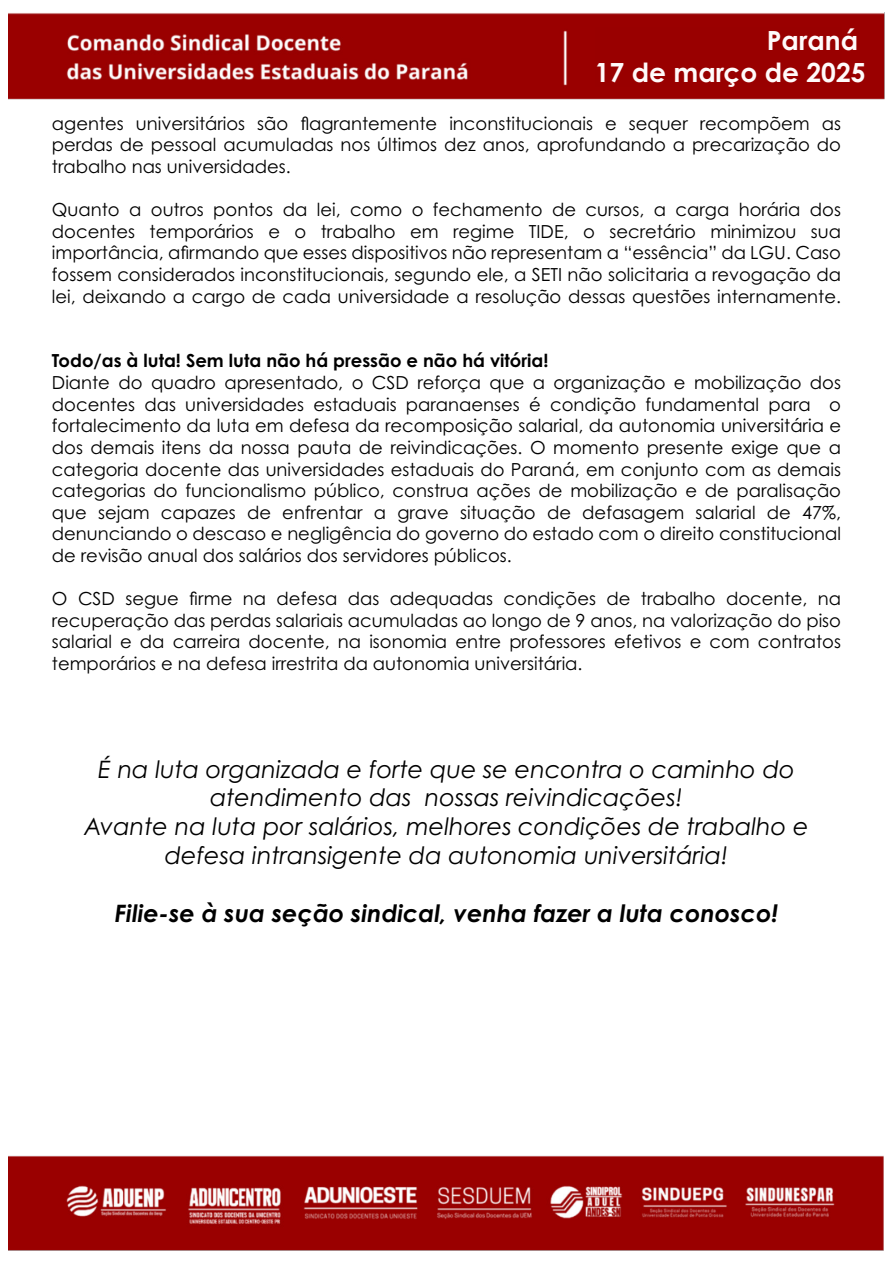
<style>
.page{position:relative;width:893px;height:1263px;background:#fff}
.page>*{position:absolute;margin:0;border:0;box-sizing:border-box;transform-origin:0 0}
.t1{font:700 26.4px/31.7px "Century Gothic Pro";color:#fffafa;text-align:right}
.t2{font:italic 24px/28.8px "Century Gothic Pro";color:#000;text-align:center}
.t3{font:italic 700 24px "Century Gothic Pro";color:#000}
.t4{font:18px/21.6px "Century Gothic Pro";color:#000;text-align:justify}
.t5{font:700 18px "Century Gothic Pro";color:#000}
</style>
<div class="page">
<img style="left:9px;top:13px;width:875px;height:1237px">
<div style="left:595px;top:28px;width:246px;height:59px;background:#900"></div>
<h1 class="t1" style="left:595px;top:25px;width:272px">Paraná<br>17 de março de 2025</h1>
<p class="t4" style="left:52px;top:112px;width:791px">agentes universitários são flagrantemente inconstitucionais e sequer recompõem as perdas de pessoal acumuladas nos últimos dez anos, aprofundando a precarização do trabalho nas universidades.</p>
<p class="t4" style="left:52px;top:199px;width:791px">Quanto a outros pontos da lei, como o fechamento de cursos, a carga horária dos docentes temporários e o trabalho em regime TIDE, o secretário minimizou sua importância, afirmando que esses dispositivos não representam a “essência” da LGU. Caso fossem considerados inconstitucionais, segundo ele, a SETI não solicitaria a revogação da lei, deixando a cargo de cada universidade a resolução dessas questões internamente.</p>
<h2 class="t5" style="left:52px;top:350px;width:498px">Todo/as à luta! Sem luta não há pressão e não há vitória!</h2>
<p class="t4" style="left:52px;top:372px;width:791px">Diante do quadro apresentado, o CSD reforça que a organização e mobilização dos docentes das universidades estaduais paranaenses é condição fundamental para o fortalecimento da luta em defesa da recomposição salarial, da autonomia universitária e dos demais itens da nossa pauta de reivindicações. O momento presente exige que a categoria docente das universidades estaduais do Paraná, em conjunto com as demais categorias do funcionalismo público, construa ações de mobilização e de paralisação que sejam capazes de enfrentar a grave situação de defasagem salarial de 47%, denunciando o descaso e negligência do governo do estado com o direito constitucional de revisão anual dos salários dos servidores públicos.</p>
<p class="t4" style="left:52px;top:588px;width:791px">O CSD segue firme na defesa das adequadas condições de trabalho docente, na recuperação das perdas salariais acumuladas ao longo de 9 anos, na valorização do piso salarial e da carreira docente, na isonomia entre professores efetivos e com contratos temporários e na defesa irrestrita da autonomia universitária.</p>
<p class="t2" style="left:98px;top:754px;width:698px">É na luta organizada e forte que se encontra o caminho do atendimento das nossas reivindicações!</p>
<p class="t2" style="left:84px;top:812px;width:726px">Avante na luta por salários, melhores condições de trabalho e defesa intransigente da autonomia universitária!</p>
<p class="t3" style="left:115px;top:898px;width:665px">Filie-se à sua seção sindical, venha fazer a luta conosco!</p>
</div>
